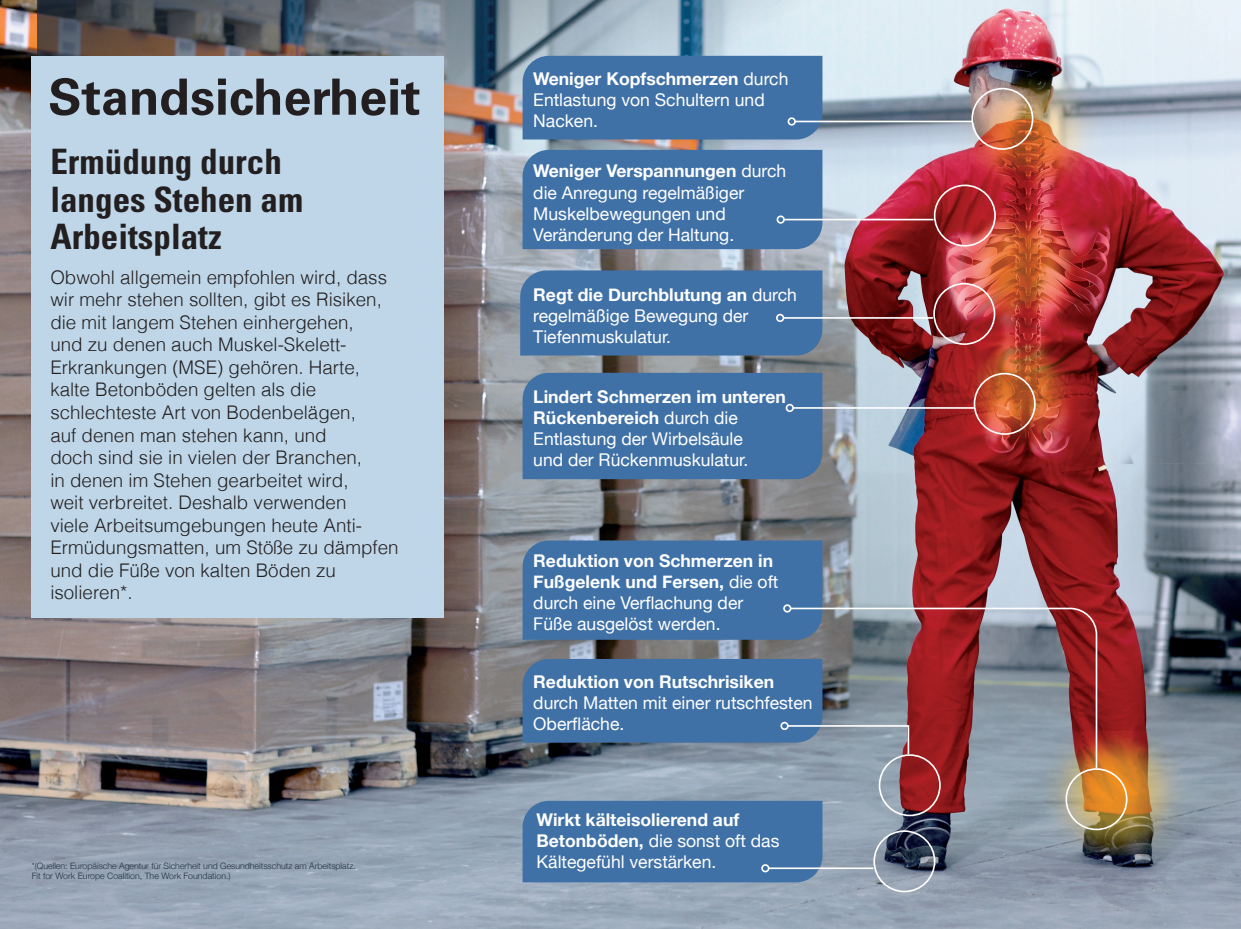
<style>
.page{position:relative;width:1241px;height:929px;background:#fff}
.page>*{position:absolute;margin:0;border:0;box-sizing:border-box;transform-origin:0 0}
.t1{font:700 50px "Univers LT Pro 65";color:#231f20}
.t2{font:700 condensed 35px/37.5px "Univers LT Pro";color:#231f20}
.t3{font:300 18.75px/22.5px "Helvetica";color:#231f20}
.t4{font:17.5px/21px "Helvetica Neue";color:#fff}
.t5{font:700 17.5px/21px "Helvetica Neue";color:#fff}
.t6{font:300 8.75px "Helvetica Neue";color:#202e3e}
.s1{font-weight:700}
.s2{font-weight:400}
</style>
<div class="page">
<img style="left:0;top:1px;width:1240px;height:927px">
<img style="left:37px;top:1px;width:785px;height:313px">
<div style="left:32px;top:56px;width:412px;height:561px;background:#bed6e8"></div>
<div style="left:522px;top:56px;width:300px;height:83px;background:#3f71a7"></div>
<div style="left:522px;top:150px;width:300px;height:99px;background:#3f71a7"></div>
<div style="left:520px;top:270px;width:302px;height:85px;background:#3f71a7"></div>
<div style="left:522px;top:373px;width:300px;height:106px;background:#3f71a7"></div>
<div style="left:522px;top:800px;width:300px;height:82px;background:#3f71a7"></div>
<div style="left:522px;top:540px;width:300px;height:99px;background:#3f71a7"></div>
<div style="left:971px;top:88px;width:62px;height:62px;border:2px solid #fff;border-radius:50%"></div>
<hr style="left:794px;top:121px;width:178px;height:1px;background:#fff">
<div style="left:787px;top:117px;width:8px;height:9px;border:2px solid #fff;border-radius:50%"></div>
<div style="left:933px;top:184px;width:62px;height:62px;border:2px solid #fff;border-radius:50%"></div>
<hr style="left:783px;top:219px;width:150px;height:1px;background:#fff">
<div style="left:776px;top:215px;width:8px;height:9px;border:2px solid #fff;border-radius:50%"></div>
<div style="left:933px;top:283px;width:62px;height:62px;border:2px solid #fff;border-radius:50%"></div>
<hr style="left:783px;top:317px;width:149px;height:2px;background:#fff">
<div style="left:776px;top:314px;width:8px;height:8px;border:2px solid #fff;border-radius:50%"></div>
<div style="left:973px;top:373px;width:62px;height:62px;border:2px solid #fff;border-radius:50%"></div>
<hr style="left:793px;top:407px;width:181px;height:1px;background:#fff">
<div style="left:785px;top:404px;width:8px;height:8px;border:2px solid #fff;border-radius:50%"></div>
<div style="left:1065px;top:768px;width:62px;height:62px;border:2px solid #fff;border-radius:50%"></div>
<div style="left:878px;top:754px;width:62px;height:62px;border:2px solid #fff;border-radius:50%"></div>
<div style="left:873px;top:830px;width:62px;height:62px;border:2px solid #fff;border-radius:50%"></div>
<svg style="left:788px;top:606px;width:309px;height:163px;background:#8a646c"></svg>
<div style="left:783px;top:604px;width:8px;height:8px;border:2px solid #fff;border-radius:50%"></div>
<svg style="left:522px;top:659px;width:387px;height:96px;background:#51779e"></svg>
<div style="left:780px;top:721px;width:8px;height:9px;border:2px solid #fff;border-radius:50%"></div>
<hr style="left:768px;top:867px;width:105px;height:2px;background:#fff">
<div style="left:761px;top:864px;width:8px;height:8px;border:2px solid #fff;border-radius:50%"></div>
<h1 class="t1" style="left:48px;top:62px;width:374px">Standsicherheit</h1>
<p class="t4" style="left:533px;top:69px;width:256px"><span class="s1">Weniger Kopfschmerzen</span> durch<br>Entlastung von Schultern und<br>Nacken.</p>
<p class="t4" style="left:533px;top:162px;width:254px"><span class="s1">Weniger Verspannungen</span> durch die Anregung regelmäßiger<br>Muskelbewegungen und<br>Veränderung der Haltung.</p>
<h2 class="t2" style="left:50px;top:142px;width:254px">Ermüdung durch langes Stehen am<br>Arbeitsplatz</h2>
<p class="t3" style="left:50px;top:264px;width:350px">Obwohl allgemein empfohlen wird, dass wir mehr stehen sollten, gibt es Risiken, die mit langem Stehen einhergehen,<br>und zu denen auch Muskel-Skelett-Erkrankungen (MSE) gehören. Harte, kalte Betonböden gelten als die schlechteste Art von Bodenbelägen,<br>auf denen man stehen kann, und<br>doch sind sie in vielen der Branchen,<br>in denen im Stehen gearbeitet wird,<br>weit verbreitet. Deshalb verwenden<br>viele Arbeitsumgebungen heute Anti-Ermüdungsmatten, um Stöße zu dämpfen und die Füße von kalten Böden zu isolieren*.</p>
<p class="t4" style="left:533px;top:285px;width:265px"><span class="s1">Regt die Durchblutung an</span> durch regelmäßige Bewegung der<br>Tiefenmuskulatur.</p>
<p class="t4" style="left:533px;top:387px;width:254px"><span class="s1">Lindert Schmerzen im unteren<br>Rückenbereich</span> durch die<br>Entlastung der Wirbelsäule<br>und der Rückenmuskulatur.</p>
<p class="t4" style="left:533px;top:550px;width:246px"><span class="s1">Reduktion von Schmerzen in<br>Fußgelenk und Fersen,</span> die oft durch eine Verflachung der<br>Füße ausgelöst werden.</p>
<p class="t5" style="left:533px;top:672px;width:242px">Reduktion von Rutschrisiken</p>
<p class="t4" style="left:533px;top:693px;width:281px">durch Matten mit einer rutschfesten<br>Oberfläche.</p>
<p class="t5" style="left:536px;top:809px;width:244px">Wirkt kälteisolierend auf<br>Betonböden, <span class="s2">die sonst oft das</span></p>
<p class="t6" style="left:32px;top:858px;width:325px">*(Quellen: Europäische Agentur für Sicherheit und Gesundheitsschutz am Arbeitsplatz.</p>
<p class="t4" style="left:536px;top:852px;width:181px">Kältegefühl verstärken.</p>
<p class="t6" style="left:32px;top:869px;width:200px">Fit for Work Europe Coalition, The Work Foundation.)</p>
</div>
